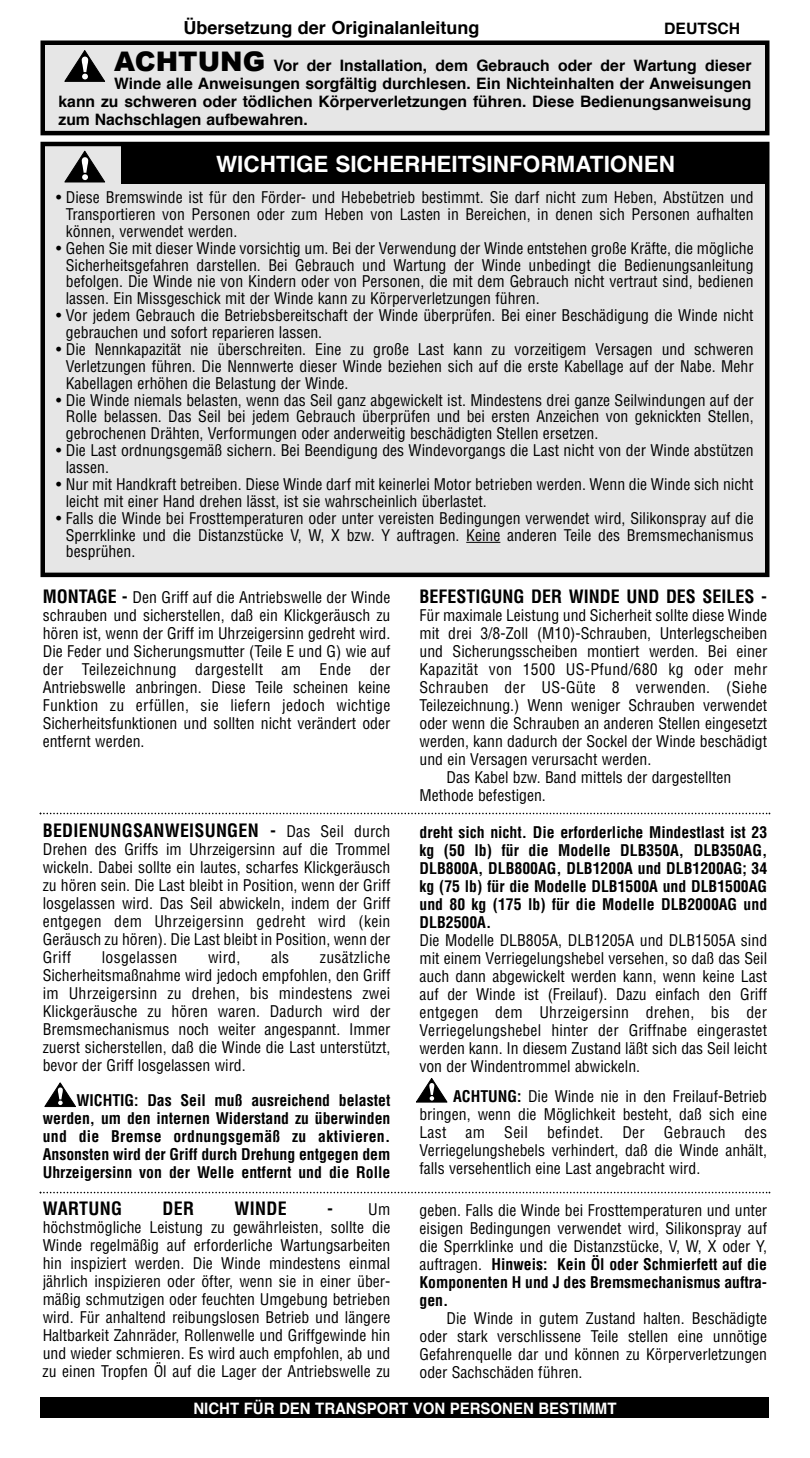
<style>
.page{position:relative;width:810px;height:1458px;background:#fff}
.page>*{position:absolute;margin:0;border:0;box-sizing:border-box;transform-origin:0 0}
.t1{font:700 22.5px "Helvetica";color:#fff}
.t2{font:700 condensed 18px "Helvetica";letter-spacing:.015em;color:#000}
.t3{font:700 18px "Helvetica";color:#000}
.t4{font:condensed 15.75px/18px "Helvetica";color:#000;text-align:justify}
.t5{font:700 condensed 15.75px/18px "Helvetica";color:#000;text-align:justify}
.t6{font:700 15.75px "Helvetica";color:#000}
.t7{font:condensed 15.75px "Helvetica";letter-spacing:.02em;color:#000}
.t8{font:700 15.75px "Helvetica";color:#fff;scale:.95 1}
.s1{font-family:"Arial";font-weight:900;font-size:27px}
.s2{font-weight:700;font-size:18px}
.s3{font-weight:400;font-size:15.75px}
.s4{font-weight:700}
</style>
<div class="page">
<div style="left:45px;top:45px;width:720px;height:86px;background:#e6e6e6"></div>
<div style="left:40px;top:40px;width:730px;height:95px;border:4px solid #000"></div>
<svg style="left:65px;top:50px;width:40px;height:32px"></svg>
<div style="left:45px;top:146px;width:720px;height:427px;background:#e6e6e6"></div>
<div style="left:40px;top:142px;width:730px;height:435px;border:4px solid #000"></div>
<svg style="left:65px;top:151px;width:40px;height:31px"></svg>
<div style="left:122px;top:143px;width:648px;height:40px;background:#000"></div>
<svg style="left:45px;top:1083px;width:31px;height:24px"></svg>
<svg style="left:40px;top:813px;width:730px;height:1px"></svg>
<svg style="left:416px;top:1078px;width:31px;height:24px"></svg>
<div style="left:40px;top:1397px;width:730px;height:21px;background:#000"></div>
<hr style="left:466px;top:542px;width:34px;height:1px;background:#000">
<svg style="left:40px;top:1192px;width:730px;height:1px"></svg>
<p class="t3" style="left:183px;top:20px;width:297px">Übersetzung der Originalanleitung</p>
<p class="t6" style="left:664px;top:22px;width:78px">DEUTSCH</p>
<p class="t6" style="left:114px;top:59px;width:639px"><span class="s1">ACHTUNG</span> Vor der Installation, dem Gebrauch oder der Wartung dieser</p>
<p class="t6" style="left:114px;top:77px;width:639px">Winde alle Anweisungen sorgfältig durchlesen. Ein Nichteinhalten der Anweisungen</p>
<p class="t6" style="left:58px;top:95px;width:695px">kann zu schweren oder tödlichen Körperverletzungen führen. Diese Bedienungsanweisung</p>
<p class="t6" style="left:58px;top:113px;width:251px">zum Nachschlagen aufbewahren.</p>
<h1 class="t1" style="left:216px;top:155px;width:460px">WICHTIGE SICHERHEITSINFORMATIONEN</h1>
<p class="t4" style="left:66px;top:189px;width:689px;line-height:16.9px;text-indent:-10px">• Diese Bremswinde ist für den Förder- und Hebebetrieb bestimmt. Sie darf nicht zum Heben, Abstützen und Transportieren von Personen oder zum Heben von Lasten in Bereichen, in denen sich Personen aufhalten können, verwendet werden.</p>
<p class="t4" style="left:66px;top:240px;width:689px;line-height:16.9px;text-indent:-10px">• Gehen Sie mit dieser Winde vorsichtig um. Bei der Verwendung der Winde entstehen große Kräfte, die mögliche Sicherheitsgefahren darstellen. Bei Gebrauch und Wartung der Winde unbedingt die Bedienungsanleitung befolgen. Die Winde nie von Kindern oder von Personen, die mit dem Gebrauch nicht vertraut sind, bedienen lassen. Ein Missgeschick mit der Winde kann zu Körperverletzungen führen.</p>
<p class="t4" style="left:66px;top:307px;width:689px;line-height:16.9px;text-indent:-10px">• Vor jedem Gebrauch die Betriebsbereitschaft der Winde überprüfen. Bei einer Beschädigung die Winde nicht gebrauchen und sofort reparieren lassen.</p>
<p class="t4" style="left:66px;top:341px;width:689px;line-height:16.9px;text-indent:-10px">• Die Nennkapazität nie überschreiten. Eine zu große Last kann zu vorzeitigem Versagen und schweren Verletzungen führen. Die Nennwerte dieser Winde beziehen sich auf die erste Kabellage auf der Nabe. Mehr Kabellagen erhöhen die Belastung der Winde.</p>
<p class="t4" style="left:66px;top:392px;width:689px;line-height:16.9px;text-indent:-10px">• Die Winde niemals belasten, wenn das Seil ganz abgewickelt ist. Mindestens drei ganze Seilwindungen auf der Rolle belassen. Das Seil bei jedem Gebrauch überprüfen und bei ersten Anzeichen von geknickten Stellen, gebrochenen Drähten, Verformungen oder anderweitig beschädigten Stellen ersetzen.</p>
<p class="t4" style="left:66px;top:442px;width:689px;line-height:16.9px;text-indent:-10px">• Die Last ordnungsgemäß sichern. Bei Beendigung des Windevorgangs die Last nicht von der Winde abstützen lassen.</p>
<p class="t4" style="left:66px;top:476px;width:689px;line-height:16.9px;text-indent:-10px">• Nur mit Handkraft betreiben. Diese Winde darf mit keinerlei Motor betrieben werden. Wenn die Winde sich nicht leicht mit einer Hand drehen lässt, ist sie wahrscheinlich überlastet.</p>
<p class="t4" style="left:66px;top:510px;width:689px;line-height:16.9px;text-indent:-10px">• Falls die Winde bei Frosttemperaturen oder unter vereisten Bedingungen verwendet wird, Silikonspray auf die Sperrklinke und die Distanzstücke V, W, X bzw. Y auftragen. Keine anderen Teile des Bremsmechanismus besprühen.</p>
<p class="t4" style="left:43px;top:589px;width:349px"><span class="s2">MONTAGE -</span> Den Griff auf die Antriebswelle der Winde schrauben und sicherstellen, daß ein Klickgeräusch zu hören ist, wenn der Griff im Uhrzeigersinn gedreht wird.<br>Die Feder und Sicherungsmutter (Teile E und G) wie auf der Teilezeichnung dargestellt am Ende der Antriebswelle anbringen. Diese Teile scheinen keine Funktion zu erfüllen, sie liefern jedoch wichtige Sicherheitsfunktionen und sollten nicht verändert oder entfernt werden.</p>
<p class="t2" style="left:420px;top:586px;width:349px">BEFESTIGUNG DER WINDE UND DES SEILES -</p>
<p class="t4" style="left:420px;top:607px;width:349px">Für maximale Leistung und Sicherheit sollte diese Winde</p>
<p class="t4" style="left:420px;top:625px;width:349px">mit drei 3/8-Zoll (M10)-Schrauben, Unterlegscheiben</p>
<p class="t4" style="left:420px;top:643px;width:349px">und Sicherungsscheiben montiert werden. Bei einer</p>
<p class="t7" style="left:420px;top:660px;width:349px">Kapazität von 1500 US-Pfund/680 kg oder mehr</p>
<p class="t7" style="left:420px;top:678px;width:349px">Schrauben der US-Güte 8 verwenden. (Siehe</p>
<p class="t4" style="left:420px;top:697px;width:349px">Teilezeichnung.) Wenn weniger Schrauben verwendet</p>
<p class="t4" style="left:420px;top:715px;width:349px">oder wenn die Schrauben an anderen Stellen eingesetzt</p>
<p class="t4" style="left:420px;top:733px;width:349px">werden, kann dadurch der Sockel der Winde beschädigt</p>
<p class="t4" style="left:420px;top:751px;width:233px">und ein Versagen verursacht werden.</p>
<p class="t4" style="left:447px;top:769px;width:286px">Das Kabel bzw. Band mittels der dargestellten</p>
<p class="t4" style="left:420px;top:787px;width:128px">Methode befestigen.</p>
<p class="t2" style="left:43px;top:820px;width:349px">BEDIENUNGSANWEISUNGEN - <span class="s3">Das Seil durch</span></p>
<p class="t4" style="left:43px;top:841px;width:349px">Drehen des Griffs im Uhrzeigersinn auf die Trommel wickeln. Dabei sollte ein lautes, scharfes Klickgeräusch zu hören sein. Die Last bleibt in Position, wenn der Griff losgelassen wird. Das Seil abwickeln, indem der Griff entgegen dem Uhrzeigersinn gedreht wird (kein Geräusch zu hören). Die Last bleibt in Position, wenn der Griff</p>
<p class="t4" style="left:43px;top:949px;width:349px;text-indent:277px">zusätzliche Sicherheitsmaßnahme wird jedoch empfohlen, den Griff im Uhrzeigersinn zu drehen, bis mindestens zwei Klickgeräusche zu hören waren. Dadurch wird der Bremsmechanismus noch weiter angespannt. Immer zuerst sicherstellen, daß die Winde die Last unterstützt, bevor der Griff losgelassen wird.</p>
<p class="t7" style="left:102px;top:948px;width:77px">losgelassen</p>
<p class="t4" style="left:208px;top:949px;width:34px">wird,</p>
<p class="t4" style="left:271px;top:949px;width:20px">als</p>
<p class="t5" style="left:43px;top:1092px;width:349px;text-indent:34px">WICHTIG: Das Seil muß ausreichend belastet werden, um den internen Widerstand zu überwinden und die Bremse ordnungsgemäß zu aktivieren.<br>Ansonsten wird der Griff durch Drehung entgegen dem Uhrzeigersinn von der Welle entfernt und die Rolle</p>
<p class="t2" style="left:43px;top:1198px;width:81px">WARTUNG</p>
<p class="t2" style="left:162px;top:1198px;width:33px">DER</p>
<p class="t2" style="left:234px;top:1198px;width:54px">WINDE</p>
<p class="t4" style="left:43px;top:1201px;width:349px;text-indent:284px"><span class="s2">-</span> Um höchstmögliche Leistung zu gewährleisten, sollte die Winde regelmäßig auf erforderliche Wartungsarbeiten hin inspiziert werden. Die Winde mindestens einmal jährlich inspizieren oder öfter, wenn sie in einer über&shy;mäßig schmutzigen oder feuchten Umgebung betrieben wird. Für anhaltend reibungslosen Betrieb und längere Haltbarkeit Zahnräder, Rollenwelle und Griffgewinde hin und wieder schmieren. Es wird auch empfohlen, ab und zu einen Tropfen Öl auf die Lager der Antriebswelle zu</p>
<p class="t5" style="left:420px;top:823px;width:349px">dreht sich nicht. Die erforderliche Mindestlast ist 23 kg (50 lb) für die Modelle DLB350A, DLB350AG, DLB800A, DLB800AG, DLB1200A und DLB1200AG; 34 kg (75 lb) für die Modelle DLB1500A und DLB1500AG und 80 kg (175 lb) für die Modelle DLB2000AG und DLB2500A.</p>
<p class="t4" style="left:419px;top:931px;width:349px">Die Modelle DLB805A, DLB1205A und DLB1505A sind mit einem Verriegelungshebel versehen, so daß das Seil auch dann abgewickelt werden kann, wenn keine Last auf der Winde ist (Freilauf). Dazu einfach den Griff entgegen dem Uhrzeigersinn drehen, bis der Verriegelungshebel hinter der Griffnabe eingerastet werden kann. In diesem Zustand läßt sich das Seil leicht von der Windentrommel abwickeln.</p>
<p class="t4" style="left:419px;top:1088px;width:349px;text-indent:34px"><span class="s4">ACHTUNG:</span> Die Winde nie in den Freilauf-Betrieb bringen, wenn die Möglichkeit besteht, daß sich eine Last am Seil befindet. Der Gebrauch des Verriegelungshebels verhindert, daß die Winde anhält, falls versehentlich eine Last angebracht wird.</p>
<p class="t4" style="left:420px;top:1201px;width:349px">geben. Falls die Winde bei Frosttemperaturen und unter eisigen Bedingungen verwendet wird, Silikonspray auf die Sperrklinke und die Distanzstücke, V, W, X oder Y, auftragen. <span class="s4">Hinweis: Kein Öl oder Schmierfett auf die Komponenten H und J des Bremsmechanismus auftra&shy;gen.</span></p>
<p class="t4" style="left:419px;top:1309px;width:349px;text-indent:27px">Die Winde in gutem Zustand halten. Beschädigte oder stark verschlissene Teile stellen eine unnötige Gefahrenquelle dar und können zu Körperverletzungen oder Sachschäden führen.</p>
<p class="t8" style="left:193px;top:1402px;width:447px">NICHT FÜR DEN TRANSPORT VON PERSONEN BESTIMMT</p>
</div>
